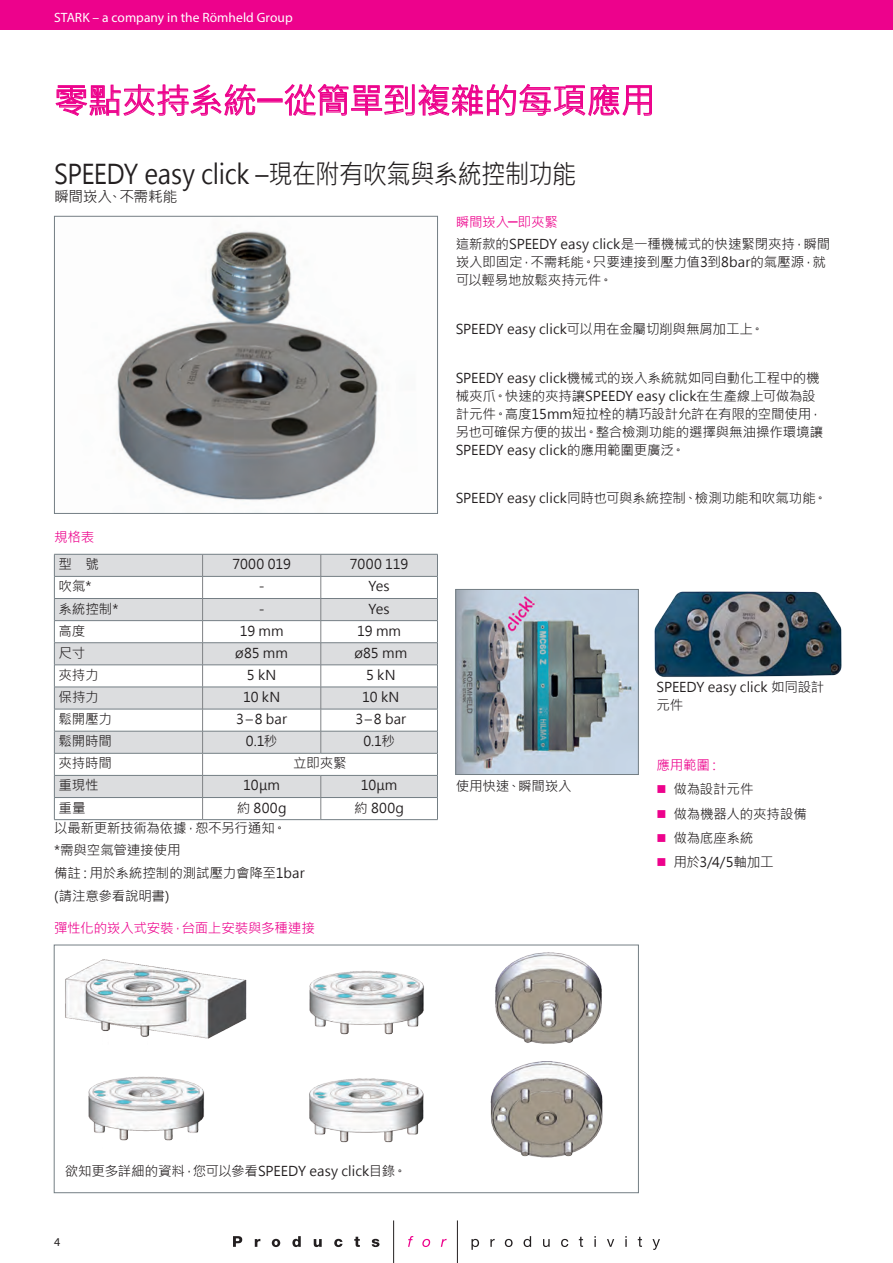
<style>
.page{position:relative;width:893px;height:1263px;background:#fff}
.page>*{position:absolute;margin:0;border:0;box-sizing:border-box;transform-origin:0 0}
.Fliesstext{font:34.5px "Microsoft Jheng Hei";letter-spacing:-.02em;color:#ed028c}
.Titel_Seite{font:27px "Microsoft Jheng Hei";letter-spacing:-.025em;color:#231f20;scale:.9 1}
.Titel_Seite-2{font:15px "Microsoft Jheng Hei";letter-spacing:-.015em;color:#231f20}
.Fliesstext-2{font:13.5px/18px "Microsoft Jheng Hei";letter-spacing:-.01em;color:#231f20}
.Titel_Absatz{font:13.5px "Microsoft Jheng Hei";letter-spacing:-.015em;color:#ed028c}
.Fliesstext_Ez{font:13.5px "Microsoft Jheng Hei";letter-spacing:-.01em;color:#231f20}
.t1{font:13.5px "Myriad Pro";letter-spacing:.005em;color:#fff}
.t2{font:12px "Myriad Pro";color:#231f20}
.s1{color:#ed028c}
</style>
<div class="page">
<svg style="left:233px;top:1236px;width:9px;height:11px"></svg>
<svg style="left:255px;top:1239px;width:5px;height:8px"></svg>
<svg style="left:272px;top:1239px;width:8px;height:8px"></svg>
<svg style="left:292px;top:1236px;width:9px;height:11px"></svg>
<svg style="left:314px;top:1239px;width:8px;height:8px"></svg>
<svg style="left:334px;top:1239px;width:8px;height:8px"></svg>
<svg style="left:354px;top:1237px;width:6px;height:10px"></svg>
<svg style="left:372px;top:1239px;width:7px;height:8px"></svg>
<svg style="left:408px;top:1236px;width:5px;height:11px"></svg>
<svg style="left:422px;top:1239px;width:8px;height:8px"></svg>
<svg style="left:441px;top:1239px;width:6px;height:8px"></svg>
<svg style="left:471px;top:1239px;width:8px;height:11px"></svg>
<svg style="left:490px;top:1239px;width:5px;height:8px"></svg>
<svg style="left:505px;top:1239px;width:8px;height:8px"></svg>
<svg style="left:524px;top:1236px;width:7px;height:11px"></svg>
<svg style="left:543px;top:1239px;width:7px;height:8px"></svg>
<svg style="left:561px;top:1239px;width:7px;height:8px"></svg>
<svg style="left:579px;top:1237px;width:4px;height:10px"></svg>
<svg style="left:594px;top:1236px;width:2px;height:11px"></svg>
<svg style="left:607px;top:1239px;width:7px;height:8px"></svg>
<svg style="left:625px;top:1236px;width:2px;height:11px"></svg>
<svg style="left:638px;top:1237px;width:4px;height:10px"></svg>
<svg style="left:652px;top:1239px;width:8px;height:11px"></svg>
<hr style="left:457px;top:1220px;width:1px;height:43px;background:#231f20">
<hr style="left:393px;top:1220px;width:1px;height:43px;background:#231f20">
<img style="left:88px;top:1076px;width:116px;height:65px">
<img style="left:309px;top:1078px;width:115px;height:65px">
<img style="left:309px;top:971px;width:115px;height:64px">
<img style="left:490px;top:1062px;width:113px;height:96px">
<img style="left:495px;top:952px;width:107px;height:92px">
<img style="left:65px;top:959px;width:182px;height:80px">
<img style="left:458px;top:591px;width:178px;height:181px">
<div style="left:456px;top:589px;width:182px;height:185px;border:1px solid #747e84"></div>
<img style="left:654px;top:591px;width:188px;height:86px">
<svg style="left:54px;top:554px;width:384px;height:265px"></svg>
<hr style="left:54px;top:819px;width:149px;height:1px;background:#747e84">
<hr style="left:203px;top:819px;width:118px;height:1px;background:#747e84">
<hr style="left:321px;top:819px;width:117px;height:1px;background:#747e84">
<img style="left:114px;top:230px;width:269px;height:271px">
<div style="left:54px;top:216px;width:384px;height:298px;border:1px solid #747e84"></div>
<div style="left:54px;top:945px;width:585px;height:248px;border:1px solid #747e84"></div>
<svg style="left:55px;top:84px;width:201px;height:32px"></svg>
<svg style="left:284px;top:84px;width:368px;height:33px"></svg>
<div style="left:0;top:0;width:893px;height:30px;background:#ed028c"></div>
<p class="t1" style="left:54px;top:9px;width:240px">STARK – a company in the Römheld Group</p>
<p class="Fliesstext" style="left:54px;top:79px;width:603px">零點夾持系統─從簡單到複雜的每項應用</p>
<p class="Titel_Seite" style="left:54px;top:157px;width:582px">SPEEDY easy click –現在附有吹氣與系統控制功能</p>
<p class="Titel_Seite-2" style="left:54px;top:187px;width:125px">瞬間崁入、不需耗能</p>
<p class="Fliesstext-2" style="left:456px;top:235px;width:376px">這新款的SPEEDY easy click是一種機械式的快速緊閉夾持，瞬間崁入即固定，不需耗能。只要連接到壓力值3到8bar的氣壓源，就可以輕易地放鬆夾持元件。</p>
<p class="Fliesstext-2" style="left:456px;top:320px;width:310px">SPEEDY easy click可以用在金屬切削與無屑加工上。</p>
<p class="Fliesstext-2" style="left:456px;top:369px;width:369px">SPEEDY easy click機械式的崁入系統就如同自動化工程中的機械夾爪。快速的夾持讓SPEEDY easy click在生產線上可做為設計元件。高度15mm短拉栓的精巧設計允許在有限的空間使用，另也可確保方便的拔出。整合檢測功能的選擇與無油操作環境讓SPEEDY easy click的應用範圍更廣泛。</p>
<p class="Fliesstext-2" style="left:456px;top:489px;width:373px">SPEEDY easy click同時也可與系統控制、檢測功能和吹氣功能。</p>
<p class="Titel_Absatz" style="left:456px;top:213px;width:104px">瞬間崁入─即夾緊</p>
<p class="Titel_Absatz" style="left:54px;top:528px;width:42px">規格表</p>
<p class="Fliesstext-2" style="left:59px;top:555px;width:42px">型 號</p>
<p class="Fliesstext-2" style="left:232px;top:555px;width:60px">7000 019</p>
<p class="Fliesstext-2" style="left:350px;top:555px;width:60px">7000 119</p>
<p class="Fliesstext-2" style="left:59px;top:577px;width:34px">吹氣*</p>
<p class="Fliesstext-2" style="left:259px;top:577px;width:7px">-</p>
<p class="Fliesstext-2" style="left:369px;top:577px;width:23px">Yes</p>
<p class="Fliesstext-2" style="left:59px;top:600px;width:61px">系統控制*</p>
<p class="Fliesstext-2" style="left:259px;top:600px;width:7px">-</p>
<p class="Fliesstext-2" style="left:369px;top:600px;width:23px">Yes</p>
<p class="Fliesstext-2" style="left:59px;top:622px;width:28px">高度</p>
<p class="Fliesstext-2" style="left:240px;top:622px;width:45px">19 mm</p>
<p class="Fliesstext-2" style="left:357px;top:622px;width:45px">19 mm</p>
<p class="Fliesstext-2" style="left:59px;top:644px;width:28px">尺寸</p>
<p class="Fliesstext-2" style="left:235px;top:644px;width:54px">ø85 mm</p>
<p class="Fliesstext-2" style="left:354px;top:644px;width:54px">ø85 mm</p>
<p class="Fliesstext-2" style="left:59px;top:666px;width:41px">夾持力</p>
<p class="Fliesstext-2" style="left:247px;top:666px;width:31px">5 kN</p>
<p class="Fliesstext-2" style="left:366px;top:666px;width:31px">5 kN</p>
<p class="Fliesstext-2" style="left:59px;top:688px;width:42px">保持力</p>
<p class="Fliesstext-2" style="left:243px;top:688px;width:39px">10 kN</p>
<p class="Fliesstext-2" style="left:362px;top:688px;width:39px">10 kN</p>
<p class="Fliesstext-2" style="left:59px;top:710px;width:55px">鬆開壓力</p>
<p class="Fliesstext-2" style="left:236px;top:710px;width:52px">3–8 bar</p>
<p class="Fliesstext-2" style="left:355px;top:710px;width:52px">3–8 bar</p>
<p class="Fliesstext-2" style="left:59px;top:732px;width:55px">鬆開時間</p>
<p class="Fliesstext-2" style="left:246px;top:732px;width:33px">0.1秒</p>
<p class="Fliesstext-2" style="left:363px;top:732px;width:33px">0.1秒</p>
<p class="Fliesstext-2" style="left:59px;top:754px;width:55px">夾持時間</p>
<p class="Fliesstext-2" style="left:293px;top:754px;width:55px">立即夾緊</p>
<p class="Fliesstext-2" style="left:59px;top:776px;width:41px">重現性</p>
<p class="Fliesstext-2" style="left:243px;top:776px;width:38px">10μm</p>
<p class="Fliesstext-2" style="left:361px;top:776px;width:38px">10μm</p>
<p class="Fliesstext-2" style="left:59px;top:799px;width:28px">重量</p>
<p class="Fliesstext-2" style="left:237px;top:799px;width:51px">約 800g</p>
<p class="Fliesstext-2" style="left:354px;top:799px;width:51px">約 800g</p>
<p class="Fliesstext-2" style="left:54px;top:819px;width:234px">以最新更新技術為依據，恕不另行通知。</p>
<p class="Fliesstext-2" style="left:54px;top:841px;width:128px">*需與空氣管連接使用</p>
<p class="Fliesstext-2" style="left:54px;top:864px;width:252px">備註：用於系統控制的測試壓力會降至1bar</p>
<p class="Fliesstext-2" style="left:54px;top:886px;width:117px">(請注意參看說明書)</p>
<p class="Titel_Absatz" style="left:54px;top:919px;width:262px">彈性化的崁入式安裝，台面上安裝與多種連接</p>
<p class="Fliesstext-2" style="left:456px;top:777px;width:118px">使用快速、瞬間崁入</p>
<p class="Fliesstext-2" style="left:656px;top:678px;width:169px">SPEEDY easy click 如同設計元件</p>
<p class="Titel_Absatz" style="left:656px;top:757px;width:66px">應用範圍：</p>
<p class="Fliesstext_Ez" style="left:656px;top:781px;width:99px"><span class="s1">■</span> 做為設計元件</p>
<p class="Fliesstext_Ez" style="left:656px;top:805px;width:152px"><span class="s1">■</span> 做為機器人的夾持設備</p>
<p class="Fliesstext_Ez" style="left:656px;top:829px;width:98px"><span class="s1">■</span> 做為底座系統</p>
<p class="Fliesstext_Ez" style="left:656px;top:854px;width:119px"><span class="s1">■</span> 用於3/4/5軸加工</p>
<p class="Fliesstext-2" style="left:65px;top:1162px;width:343px">欲知更多詳細的資料，您可以參看SPEEDY easy click目錄。</p>
<p class="t2" style="left:54px;top:1235px;width:8px">4</p>
</div>
